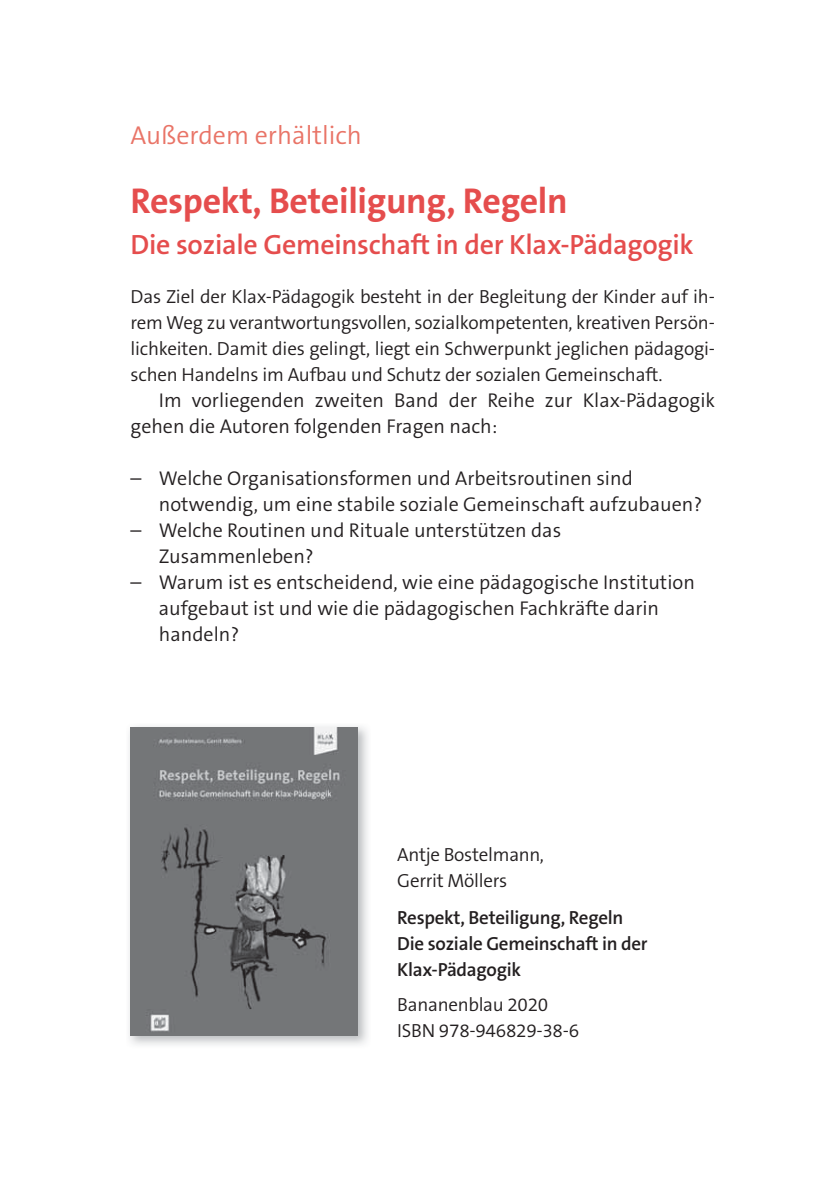
<style>
.page{position:relative;width:840px;height:1191px;background:#fff}
.page>*{position:absolute;margin:0;border:0;box-sizing:border-box;transform-origin:0 0}
.t1{font:700 36px "The Sans B W7";letter-spacing:-.01em;color:#e54d4d}
.t2{font:600 28px "The Sans B W6";letter-spacing:-.01em;color:#e54d4d}
.t3{font:300 26px "The Sans B W4";color:#e97467}
.t4{font:300 20px/26px "The Sans B W4";color:#231f20}
.t5{font:300 19px/26px "The Sans B W4";letter-spacing:-.015em;color:#231f20}
.t6{font:600 19px/26px "The Sans B W6";letter-spacing:-.015em;color:#231f20}
</style>
<div class="page">
<img style="left:129px;top:726px;width:239px;height:319px">
<img style="left:130px;top:727px;width:227px;height:308px">
<h3 class="t3" style="left:130px;top:122px;width:233px">Außerdem erhältlich</h3>
<h1 class="t1" style="left:130px;top:184px;width:438px">Respekt, Beteiligung, Regeln</h1>
<h2 class="t2" style="left:130px;top:231px;width:564px">Die soziale Gemeinschaft in der Klax-Pädagogik</h2>
<p class="t5" style="left:130px;top:284px;width:585px;text-align:justify">Das Ziel der Klax-Pädagogik besteht in der Begleitung der Kinder auf ih&shy;rem Weg zu verantwortungsvollen, sozialkompetenten, kreativen Persön&shy;lichkeiten. Damit dies gelingt, liegt ein Schwerpunkt jeglichen pädagogi&shy;schen Handelns im Aufbau und Schutz der sozialen Gemeinschaft.</p>
<p class="t4" style="left:130px;top:388px;width:585px;text-indent:28px">Im vorliegenden zweiten Band der Reihe zur Klax-Pädagogik gehen die Autoren folgenden Fragen nach:</p>
<p class="t4" style="left:159px;top:466px;width:544px;text-indent:-28px">– Welche Organisationsformen und Arbeitsroutinen sind notwendig, um eine stabile soziale Gemeinschaft aufzubauen?</p>
<p class="t4" style="left:159px;top:518px;width:403px;text-indent:-28px">– Welche Routinen und Rituale unterstützen das<br>Zusammenleben?</p>
<p class="t4" style="left:159px;top:570px;width:537px;text-indent:-28px">– Warum ist es entscheidend, wie eine pädagogische Institution aufgebaut ist und wie die pädagogischen Fachkräfte darin handeln?</p>
<p class="t5" style="left:397px;top:842px;width:148px">Antje Bostelmann,<br>Gerrit Möllers</p>
<p class="t6" style="left:397px;top:905px;width:252px">Respekt, Beteiligung, Regeln<br>Die soziale Gemeinschaft in der<br>Klax-Pädagogik</p>
<p class="t5" style="left:397px;top:992px;width:183px">Bananenblau 2020<br>ISBN 978-946829-38-6</p>
</div>
